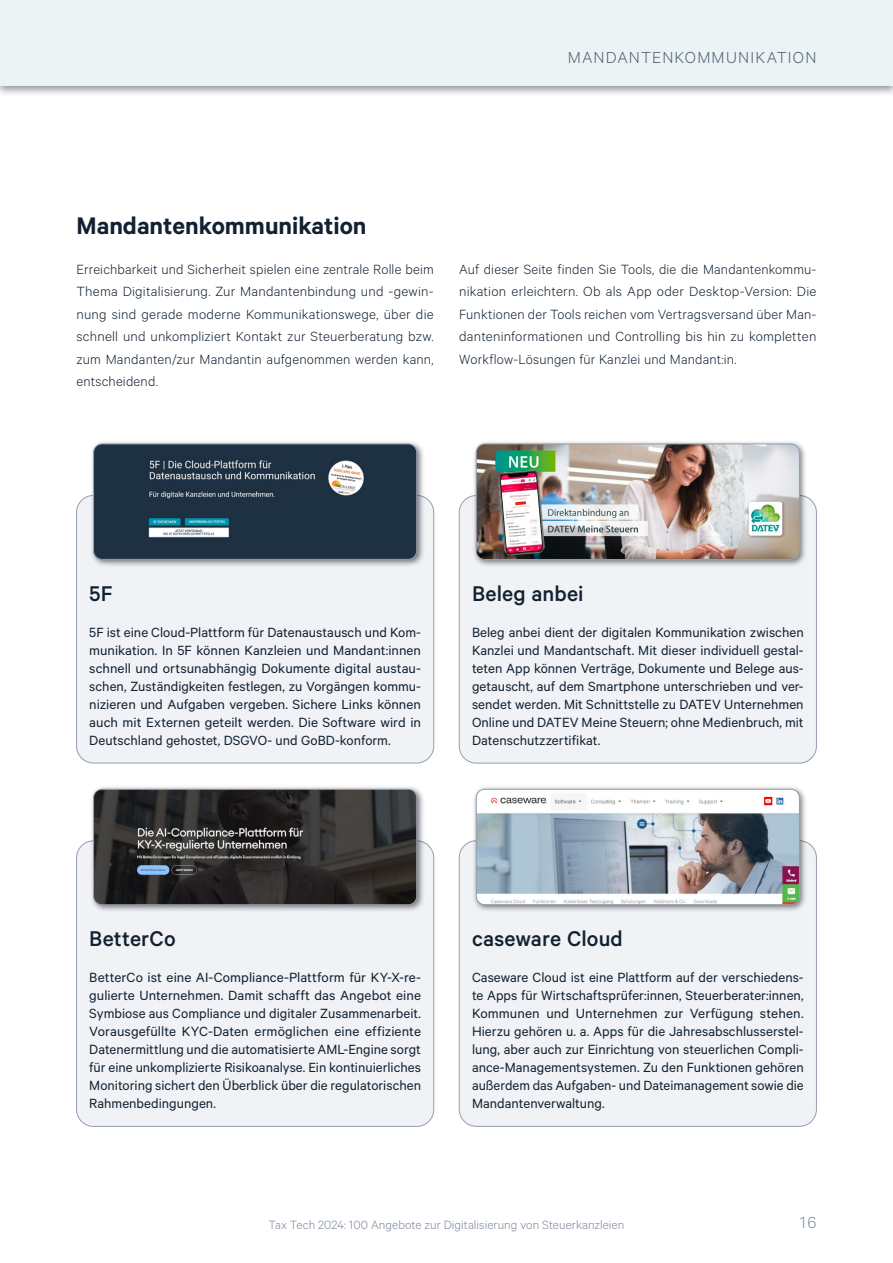
<style>
.page{position:relative;width:893px;height:1263px;background:#fff}
.page>*{position:absolute;margin:0;border:0;box-sizing:border-box;transform-origin:0 0}
.h0{font:600 27px "Calibre";color:#112131}
.Z3_Anbieter{font:500 24px "Calibre";letter-spacing:.005em;color:#112131}
.t1{font:300 18px "Calibre";letter-spacing:.065em;color:#505f72}
.t2{font:300 18px "Calibre";color:#7c889b}
.Z8_Beschreibung{font:15px/18px "Calibre";color:#112131;text-align:justify}
.t3{font:300 15px/22.5px "Calibre";letter-spacing:.01em;color:#112131;text-align:justify}
.t4{font:300 13.5px "Calibre";letter-spacing:.005em;color:#7c889b}
</style>
<div class="page">
<div style="left:0;top:0;width:893px;height:98px;background:#112131;opacity:.5"></div>
<div style="left:0;top:0;width:893px;height:85px;background:#ebf3f5"></div>
<div style="left:77px;top:495px;width:357px;height:268px;background:#f0f2f5;border-radius:17px"></div>
<div style="left:90px;top:440px;width:335px;height:128px;background:#000;opacity:.55"></div>
<img style="left:94px;top:444px;width:323px;height:115px">
<div style="left:93px;top:444px;width:324px;height:115px;border:1px solid #949eaf;border-radius:9px"></div>
<div style="left:459px;top:495px;width:357px;height:268px;background:#f0f2f5;border-radius:17px"></div>
<div style="left:472px;top:440px;width:336px;height:128px;background:#000;opacity:.55"></div>
<img style="left:476px;top:444px;width:323px;height:115px">
<div style="left:476px;top:444px;width:323px;height:115px;border:1px solid #949eaf;border-radius:9px"></div>
<div style="left:77px;top:841px;width:357px;height:285px;background:#f0f2f5;border-radius:17px"></div>
<div style="left:90px;top:785px;width:335px;height:128px;background:#000;opacity:.55"></div>
<img style="left:94px;top:789px;width:323px;height:116px">
<div style="left:93px;top:789px;width:324px;height:116px;border:1px solid #949eaf;border-radius:9px"></div>
<div style="left:459px;top:841px;width:357px;height:285px;background:#f0f2f5;border-radius:17px"></div>
<div style="left:472px;top:785px;width:336px;height:128px;background:#000;opacity:.55"></div>
<img style="left:476px;top:789px;width:323px;height:116px">
<div style="left:476px;top:789px;width:323px;height:116px;border:1px solid #949eaf;border-radius:9px"></div>
<p class="t1" style="left:568px;top:47px;width:250px">MANDANTENKOMMUNIKATION</p>
<p class="h0" style="left:77px;top:210px;width:292px">Mandantenkommunikation</p>
<p class="t3" style="left:77px;top:257px;width:359px">Erreichbarkeit und Sicherheit spielen eine zentrale Rolle beim Thema Digitalisierung. Zur Mandantenbindung und -gewin&shy;nung sind gerade moderne Kommunikationswege, über die schnell und unkompliziert Kontakt zur Steuerberatung bzw. zum Mandanten/zur Mandantin aufgenommen werden kann, entscheidend.</p>
<p class="t3" style="left:459px;top:257px;width:359px">Auf dieser Seite finden Sie Tools, die die Mandantenkommu&shy;nikation erleichtern. Ob als App oder Desktop-Version: Die Funktionen der Tools reichen vom Vertragsversand über Man&shy;danteninformationen und Controlling bis hin zu kompletten Workflow-Lösungen für Kanzlei und Mandant:in.</p>
<p class="Z3_Anbieter" style="left:89px;top:579px;width:25px">5F</p>
<p class="Z8_Beschreibung" style="left:89px;top:623px;width:333px">5F ist eine Cloud-Plattform für Datenaustausch und Kom&shy;munikation. In 5F können Kanzleien und Mandant:innen schnell und ortsunabhängig Dokumente digital austau&shy;schen, Zuständigkeiten festlegen, zu Vorgängen kommu&shy;nizieren und Aufgaben vergeben. Sichere Links können auch mit Externen geteilt werden. Die Software wird in Deutschland gehostet, DSGVO- und GoBD-konform.</p>
<p class="Z3_Anbieter" style="left:472px;top:580px;width:113px">Beleg anbei</p>
<p class="Z8_Beschreibung" style="left:472px;top:623px;width:333px">Beleg anbei dient der digitalen Kommunikation zwischen Kanzlei und Mandantschaft. Mit dieser individuell gestal&shy;teten App können Verträge, Dokumente und Belege aus&shy;getauscht, auf dem Smartphone unterschrieben und ver&shy;sendet werden. Mit Schnittstelle zu DATEV Unternehmen Online und DATEV Meine Steuern; ohne Medienbruch, mit Datenschutzzertifikat.</p>
<p class="Z3_Anbieter" style="left:89px;top:925px;width:88px">BetterCo</p>
<p class="Z8_Beschreibung" style="left:89px;top:968px;width:333px">BetterCo ist eine AI-Compliance-Plattform für KY-X-re&shy;gulierte Unternehmen. Damit schafft das Angebot eine Symbiose aus Compliance und digitaler Zusammenarbeit.<br>Vorausgefüllte KYC-Daten ermöglichen eine effiziente Datenermittlung und die automatisierte AML-Engine sorgt für eine unkomplizierte Risikoanalyse. Ein kontinuierliches Monitoring sichert den Überblick über die regulatorischen Rahmenbedingungen.</p>
<p class="Z3_Anbieter" style="left:472px;top:925px;width:152px">caseware Cloud</p>
<p class="Z8_Beschreibung" style="left:472px;top:968px;width:333px">Caseware Cloud ist eine Plattform auf der verschiedens&shy;te Apps für Wirtschaftsprüfer:innen, Steuerberater:innen, Kommunen und Unternehmen zur Verfügung stehen.<br>Hierzu gehören u. a. Apps für die Jahresabschlusserstel&shy;lung, aber auch zur Einrichtung von steuerlichen Compli&shy;ance-Managementsystemen. Zu den Funktionen gehören außerdem das Aufgaben- und Dateimanagement sowie die Mandantenverwaltung.</p>
<p class="t4" style="left:269px;top:1217px;width:357px">Tax Tech 2024: 100 Angebote zur Digitalisierung von Steuerkanzleien</p>
<p class="t2" style="left:800px;top:1212px;width:18px">16</p>
</div>
